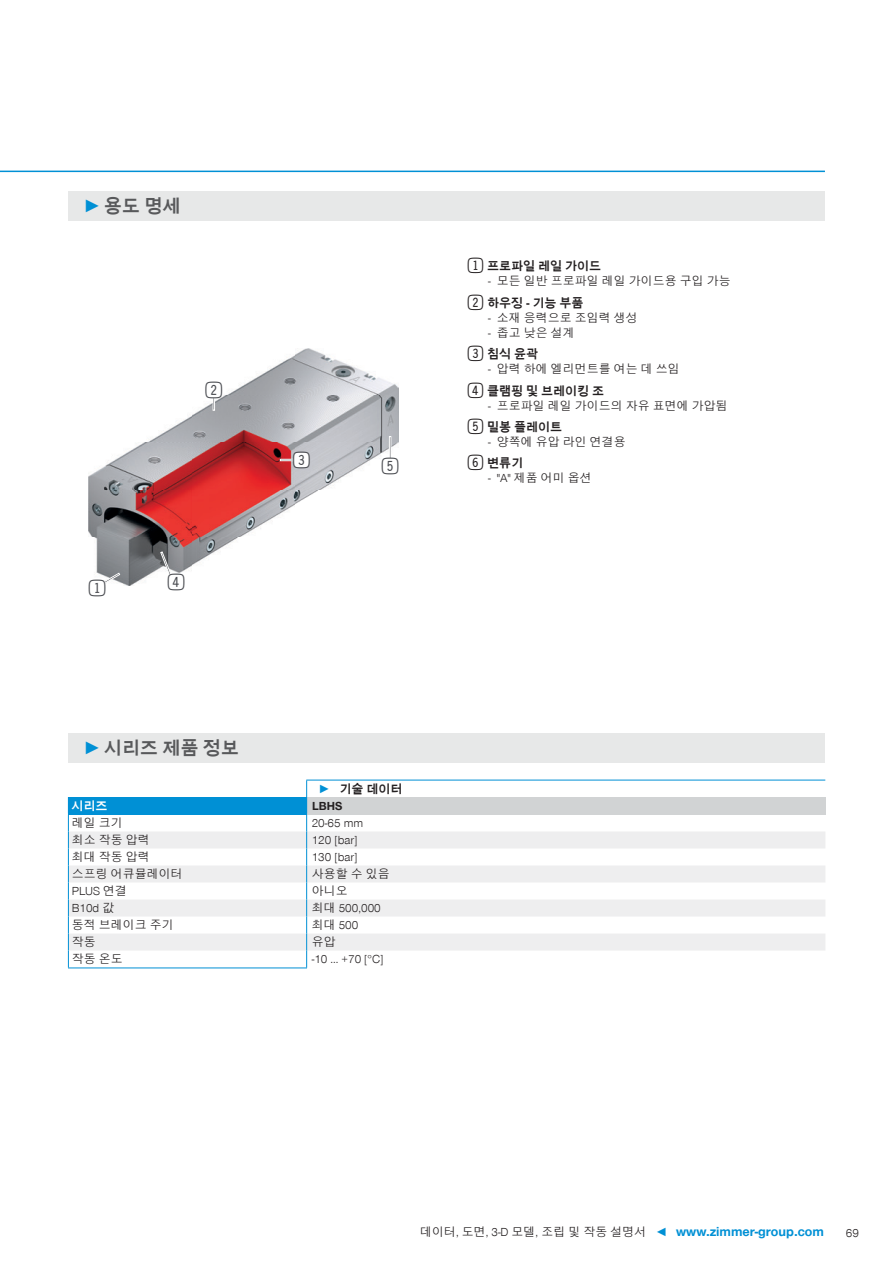
<style>
.page{position:relative;width:893px;height:1263px;background:#fff}
.page>*{position:absolute;margin:0;border:0;box-sizing:border-box;transform-origin:0 0}
.t1{font:27.6px "Double Digits Super Square";color:#494b50}
.t2{font:700 18px "Zimmer Group Sans Global";color:#58595b}
.t3{font:300 12px/21.5px "Zimmer Group Sans Global";color:#231f20}
.t4{font:700 12px "Zimmer Group Sans Global";color:#231f20}
.t5{font:700 12px "Zimmer Group Sans Global";color:#fff}
.s1{font-family:"Zimmer Group Sans";color:#0090d5}
.s2{color:#0090d5}
.s3{font-family:"Double Digits Super Square";font-weight:400;font-size:25.5px}
.s4{font-weight:700}
.s5{font-weight:700;font-size:13.5px;color:#0090d5}
</style>
<div class="page">
<img style="left:89px;top:348px;width:310px;height:237px">
<svg style="left:104px;top:573px;width:16px;height:11px"></svg>
<div style="left:89px;top:580px;width:16px;height:15px;background:#fff;border-radius:50%"></div>
<div style="left:294px;top:452px;width:15px;height:16px;background:#fff;border-radius:50%"></div>
<svg style="left:280px;top:459px;width:14px;height:2px"></svg>
<div style="left:206px;top:382px;width:15px;height:16px;background:#fff;border-radius:50%"></div>
<svg style="left:213px;top:398px;width:2px;height:12px"></svg>
<div style="left:382px;top:458px;width:16px;height:16px;background:#fff;border-radius:50%"></div>
<div style="left:389px;top:436px;width:2px;height:23px;border:1px solid #fff"></div>
<div style="left:169px;top:574px;width:15px;height:16px;background:#fff;border-radius:50%"></div>
<svg style="left:160px;top:551px;width:12px;height:25px"></svg>
<hr style="left:0;top:171px;width:825px;height:1px;background:#0090d5">
<div style="left:68px;top:191px;width:757px;height:30px;background:#e7e8e8"></div>
<div style="left:68px;top:733px;width:757px;height:30px;background:#e7e8e8"></div>
<hr style="left:306px;top:780px;width:519px;height:1px;background:#0090d5">
<div style="left:68px;top:797px;width:239px;height:17px;background:#0090d5"></div>
<div style="left:307px;top:797px;width:518px;height:17px;background:#d1d3d4"></div>
<svg style="left:69px;top:831px;width:756px;height:119px;fill:#eeeeef"></svg>
<hr style="left:68px;top:967px;width:239px;height:1px;background:#0090d5">
<hr style="left:68px;top:814px;width:239px;height:1px;background:#0090d5">
<svg style="left:68px;top:815px;width:1px;height:152px"></svg>
<svg style="left:306px;top:780px;width:1px;height:187px"></svg>
<h2 class="t2" style="left:83px;top:195px;width:99px"><span class="s1">►</span> 용도 명세</h2>
<h1 class="t1" style="left:205px;top:378px;width:23px">2</h1>
<h1 class="t1" style="left:89px;top:576px;width:23px">1</h1>
<h1 class="t1" style="left:168px;top:570px;width:23px">4</h1>
<h1 class="t1" style="left:293px;top:448px;width:23px">3</h1>
<h1 class="t1" style="left:382px;top:454px;width:23px">5</h1>
<h2 class="t2" style="left:83px;top:738px;width:158px"><span class="s1">►</span> 시리즈 제품 정보</h2>
<p class="t4" style="left:319px;top:781px;width:86px"><span class="s2">►</span> 기술 데이터</p>
<p class="t5" style="left:72px;top:798px;width:37px">시리즈</p>
<p class="t4" style="left:312px;top:798px;width:32px">LBHS</p>
<p class="t3" style="left:72px;top:812px;width:52px">레일 크기</p>
<p class="t3" style="left:312px;top:812px;width:53px">20-65 mm</p>
<p class="t3" style="left:72px;top:829px;width:79px">최소 작동 압력</p>
<p class="t3" style="left:312px;top:829px;width:47px">120 [bar]</p>
<p class="t3" style="left:72px;top:846px;width:79px">최대 작동 압력</p>
<p class="t3" style="left:312px;top:846px;width:47px">130 [bar]</p>
<p class="t3" style="left:72px;top:863px;width:112px">스프링 어큐뮬레이터</p>
<p class="t3" style="left:312px;top:863px;width:79px">사용할 수 있음</p>
<p class="t3" style="left:72px;top:880px;width:57px">PLUS 연결</p>
<p class="t3" style="left:312px;top:880px;width:37px">아니오</p>
<p class="t3" style="left:72px;top:897px;width:44px">B10d 값</p>
<p class="t3" style="left:312px;top:897px;width:71px">최대 500,000</p>
<p class="t3" style="left:72px;top:914px;width:103px">동적 브레이크 주기</p>
<p class="t3" style="left:312px;top:914px;width:48px">최대 500</p>
<p class="t3" style="left:72px;top:931px;width:25px">작동</p>
<p class="t3" style="left:312px;top:931px;width:25px">유압</p>
<p class="t3" style="left:72px;top:948px;width:52px">작동 온도</p>
<p class="t3" style="left:312px;top:948px;width:73px">-10 ... +70 [°C]</p>
<p class="t4" style="left:468px;top:259px;width:135px"><span class="s3">1</span>프로파일 레일 가이드</p>
<p class="t3" style="left:468px;top:271px;width:264px;text-indent:20px">- 모든 일반 프로파일 레일 가이드용 구입 가능<br><span class="s3">2</span><span class="s4">하우징 - 기능 부품</span></p>
<p class="t3" style="left:488px;top:307px;width:151px">- 소재 응력으로 조임력 생성</p>
<p class="t3" style="left:468px;top:322px;width:108px;text-indent:20px">- 좁고 낮은 설계<br><span class="s3">3</span><span class="s4">침식 윤곽</span></p>
<p class="t3" style="left:468px;top:358px;width:213px;text-indent:20px">- 압력 하에 엘리먼트를 여는 데 쓰임<br><span class="s3">4</span><span class="s4">클램핑 및 브레이킹 조</span></p>
<p class="t3" style="left:468px;top:395px;width:261px;text-indent:20px">- 프로파일 레일 가이드의 자유 표면에 가압됨<br><span class="s3">5</span><span class="s4">밀봉 플레이트</span></p>
<p class="t3" style="left:468px;top:431px;width:159px;text-indent:20px">- 양쪽에 유압 라인 연결용<br><span class="s3">6</span><span class="s4">변류기</span></p>
<p class="t3" style="left:488px;top:467px;width:105px">- "A" 제품 어미 옵션</p>
<p class="t3" style="left:420px;top:1221px;width:405px">데이터, 도면, 3-D 모델, 조립 및 작동 설명서 <span class="s2">◄</span> <span class="s5">www.zimmer-group.com</span></p>
<p class="t3" style="left:846px;top:1222px;width:15px">69</p>
</div>
